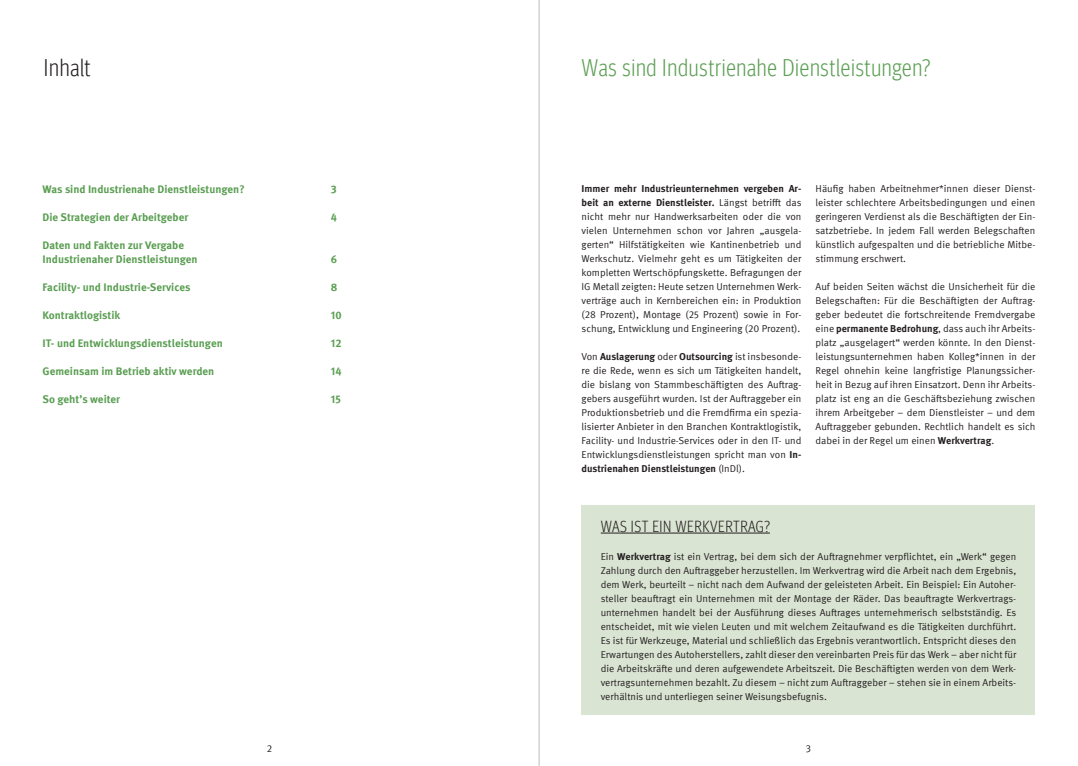
<style>
.page{position:relative;width:1078px;height:766px;background:#fff}
.page>*{position:absolute;margin:0;border:0;box-sizing:border-box;transform-origin:0 0}
.t1{font:300 condensed 24px "Meta Head IGM";letter-spacing:.03em;color:#5a9e52}
.t2{font:300 condensed 24px "Meta Head IGM";letter-spacing:.03em;color:#231f20}
.t3{font:300 condensed 16px "Meta Head IGM";letter-spacing:.04em;color:#231f20}
.t4{font:700 11px/14px "Meta IGM";color:#5a9e52}
.t5{font:10px/14px "Meta IGM";color:#231f20;text-align:justify}
.s1{font-weight:700}
</style>
<div class="page">
<hr style="left:539px;top:0;width:1px;height:765px;background:#bcbdc0">
<div style="left:581px;top:505px;width:454px;height:209px;background:#dae4d3"></div>
<hr style="left:600px;top:532px;width:169px;height:1px;background:#231f20">
<h1 class="t2" style="left:44px;top:50px;width:48px">Inhalt</h1>
<p class="t4" style="left:43px;top:181px;width:203px">Was sind Industrienahe Dienstleistungen?</p>
<p class="t4" style="left:331px;top:181px;width:7px">3</p>
<p class="t4" style="left:43px;top:209px;width:147px">Die Strategien der Arbeitgeber</p>
<p class="t4" style="left:331px;top:209px;width:8px">4</p>
<p class="t4" style="left:43px;top:237px;width:157px">Daten und Fakten zur Vergabe<br>Industrienaher Dienstleistungen</p>
<p class="t4" style="left:331px;top:251px;width:8px">6</p>
<p class="t4" style="left:43px;top:279px;width:149px">Facility- und Industrie-Services</p>
<p class="t4" style="left:331px;top:279px;width:8px">8</p>
<p class="t4" style="left:43px;top:307px;width:79px">Kontraktlogistik</p>
<p class="t4" style="left:331px;top:307px;width:12px">10</p>
<p class="t4" style="left:43px;top:335px;width:182px">IT- und Entwicklungsdienstleistungen</p>
<p class="t4" style="left:331px;top:335px;width:12px">12</p>
<p class="t4" style="left:43px;top:363px;width:173px">Gemeinsam im Betrieb aktiv werden</p>
<p class="t4" style="left:331px;top:363px;width:12px">14</p>
<p class="t4" style="left:43px;top:391px;width:79px">So geht’s weiter</p>
<p class="t4" style="left:331px;top:391px;width:12px">15</p>
<h1 class="t1" style="left:581px;top:50px;width:350px">Was sind Industrienahe Dienstleistungen?</h1>
<p class="t5" style="left:581px;top:181px;width:221px"><span class="s1">Immer mehr Industrieunternehmen vergeben Ar&shy;beit an externe Dienstleister.</span> Längst betrifft das nicht mehr nur Handwerksarbeiten oder die von vielen Unternehmen schon vor Jahren „ausgela&shy;gerten“ Hilfstätigkeiten wie Kantinenbetrieb und Werkschutz. Vielmehr geht es um Tätigkeiten der kompletten Wertschöpfungskette. Befragungen der IG Metall zeigten: Heute setzen Unternehmen Werk&shy;verträge auch in Kernbereichen ein: in Produktion (28 Prozent), Montage (25 Prozent) sowie in For&shy;schung, Entwicklung und Engineering (20 Prozent).</p>
<p class="t5" style="left:581px;top:349px;width:221px">Von <span class="s1">Auslagerung</span> oder <span class="s1">Outsourcing</span> ist insbesonde&shy;re die Rede, wenn es sich um Tätigkeiten handelt, die bislang von Stammbeschäftigten des Auftrag&shy;gebers ausgeführt wurden. Ist der Auftraggeber ein Produktionsbetrieb und die Fremdfirma ein spezia&shy;lisierter Anbieter in den Branchen Kontraktlogistik, Facility- und Industrie-Services oder in den IT- und Entwicklungsdienstleistungen spricht man von <span class="s1">In&shy;dustrienahen Dienstleistungen</span> (InDl).</p>
<p class="t5" style="left:815px;top:181px;width:221px">Häufig haben Arbeitnehmer*innen dieser Dienst&shy;leister schlechtere Arbeitsbedingungen und einen geringeren Verdienst als die Beschäftigten der Ein&shy;satzbetriebe. In jedem Fall werden Belegschaften künstlich aufgespalten und die betriebliche Mitbe&shy;stimmung erschwert.</p>
<p class="t5" style="left:815px;top:279px;width:221px">Auf beiden Seiten wächst die Unsicherheit für die Belegschaften: Für die Beschäftigten der Auftrag&shy;geber bedeutet die fortschreitende Fremdvergabe eine <span class="s1">permanente Bedrohung</span>, dass auch ihr Arbeits&shy;platz „ausgelagert“ werden könnte. In den Dienst&shy;leistungsunternehmen haben Kolleg*innen in der Regel ohnehin keine langfristige Planungssicher&shy;heit in Bezug auf ihren Einsatzort. Denn ihr Arbeits&shy;platz ist eng an die Geschäftsbeziehung zwischen ihrem Arbeitgeber – dem Dienstleister – und dem Auftraggeber gebunden. Rechtlich handelt es sich dabei in der Regel um einen <span class="s1">Werkvertrag</span>.</p>
<h2 class="t3" style="left:600px;top:515px;width:170px">WAS IST EIN WERKVERTRAG?</h2>
<p class="t5" style="left:600px;top:548px;width:417px">Ein <span class="s1">Werkvertrag</span> ist ein Vertrag, bei dem sich der Auftragnehmer verpflichtet, ein „Werk“ gegen Zahlung durch den Auftraggeber herzustellen. Im Werkvertrag wird die Arbeit nach dem Ergebnis, dem Werk, beurteilt – nicht nach dem Aufwand der geleisteten Arbeit. Ein Beispiel: Ein Autoher&shy;steller beauftragt ein Unternehmen mit der Montage der Räder. Das beauftragte Werkvertrags&shy;unternehmen handelt bei der Ausführung dieses Auftrages unternehmerisch selbstständig. Es entscheidet, mit wie vielen Leuten und mit welchem Zeitaufwand es die Tätigkeiten durchführt.<br>Es ist für Werkzeuge, Material und schließlich das Ergebnis verantwortlich. Entspricht dieses den Erwartungen des Autoherstellers, zahlt dieser den vereinbarten Preis für das Werk – aber nicht für die Arbeitskräfte und deren aufgewendete Arbeitszeit. Die Beschäftigten werden von dem Werk&shy;vertragsunternehmen bezahlt. Zu diesem – nicht zum Auftraggeber – stehen sie in einem Arbeits&shy;verhältnis und unterliegen seiner Weisungsbefugnis.</p>
<p class="t5" style="left:267px;top:740px;width:7px">2</p>
<p class="t5" style="left:805px;top:740px;width:7px">3</p>
</div>
